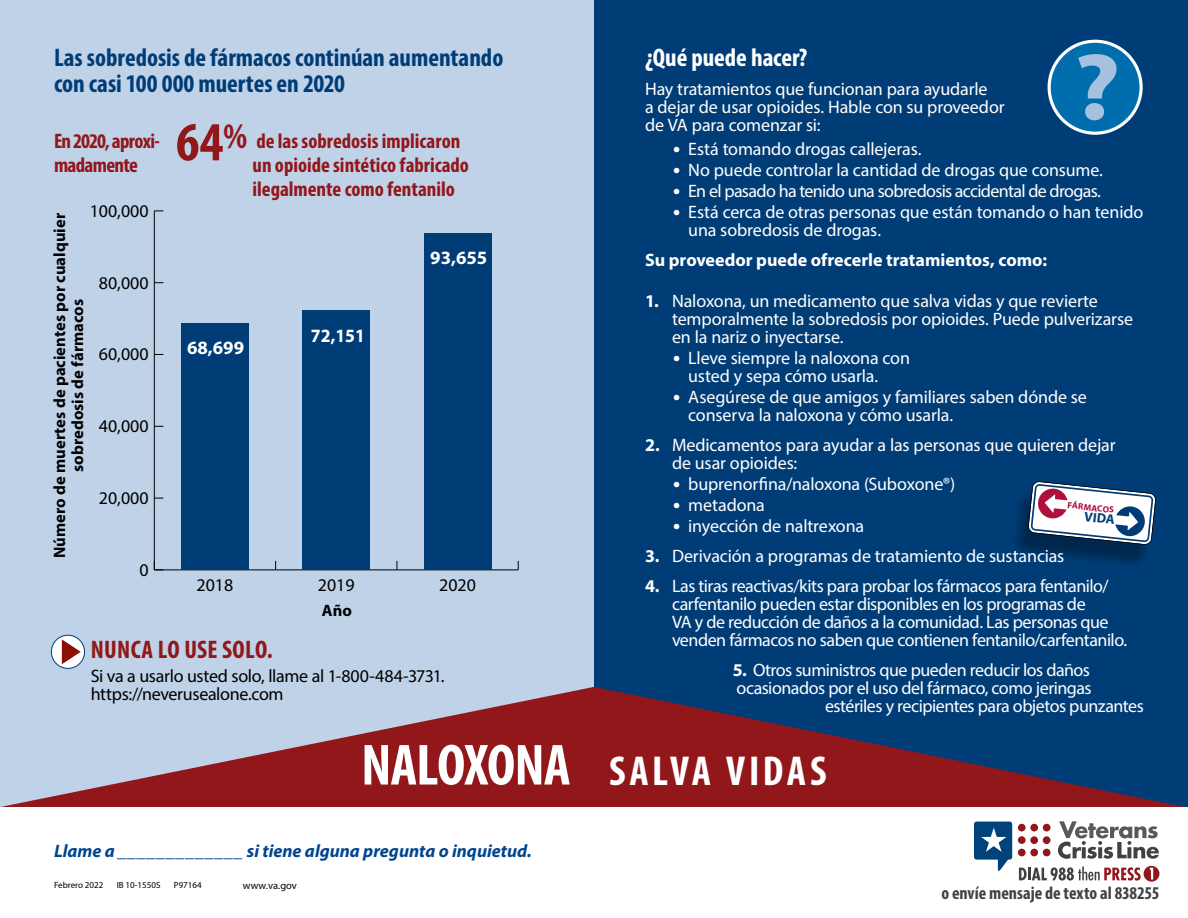
<style>
.page{position:relative;width:1188px;height:918px;background:#fff}
.page>*{position:absolute;margin:0;border:0;box-sizing:border-box;transform-origin:0 0}
.t1{font:700 condensed 42px "Myriad Pro";letter-spacing:.085em;color:#fff}
.t2{font:700 condensed 25.5px/25.5px "Myriad Pro";color:#003d77}
.t3{font:700 condensed 25.5px "Myriad Pro";letter-spacing:.01em;color:#92171a}
.t4{font:700 condensed 25.5px "Myriad Pro";color:#fff}
.t5{font:700 condensed 21px/24px "Myriad Pro";color:#92171a}
.t6{font:700 condensed 21px/24px "Myriad Pro";letter-spacing:-.03em;color:#92171a}
.t7{font:700 18.75px "Myriad Pro";color:#fff}
.t8{font:700 18.75px "Myriad Pro";color:#fff;scale:.94 1}
.t9{font:18px/18px "Myriad Pro";letter-spacing:-.01em;color:#fff}
.t10{font:18px/18px "Myriad Pro";letter-spacing:-.015em;color:#000}
.t11{font:18px "Myriad Pro";letter-spacing:-.03em;color:#fff}
.t12{font:18px "Myriad Pro";letter-spacing:-.04em;color:#fff}
.t13{font:italic 700 18px "Myriad Pro";color:#004590}
.t14{font:700 18px "Myriad Pro";color:#fff}
.t15{font:700 condensed 18px "Myriad Pro";color:#414042}
.t16{font:700 16.5px/18px "Myriad Pro";color:#000;text-align:center}
.t17{font:700 13.5px "Myriad Pro";color:#003d77}
.t18{font:10.5px "Myriad Pro";color:#000}
.t19{font:9px "Myriad Pro";color:#000}
.t20{font:700 9px "Myriad Pro";color:#af103b}
.s1{font-weight:700;font-size:21px}
.s2{font-weight:700}
.s3{font-size:55.5px}
.s4{font-size:36px}
.s5{font-size:58.5px}
</style>
<div class="page">
<div style="left:0;top:0;width:594px;height:811px;background:#c0d2e8"></div>
<div style="left:594px;top:0;width:594px;height:811px;background:#003d77"></div>
<svg style="left:0;top:687px;width:594px;height:121px"></svg>
<svg style="left:594px;top:687px;width:594px;height:121px"></svg>
<hr style="left:154px;top:569px;width:364px;height:1px;background:#000">
<hr style="left:154px;top:211px;width:1px;height:359px;background:#000">
<div style="left:181px;top:323px;width:68px;height:247px;background:#003d77"></div>
<div style="left:302px;top:311px;width:68px;height:259px;background:#003d77"></div>
<div style="left:424px;top:234px;width:68px;height:336px;background:#003d77"></div>
<svg style="left:51px;top:635px;width:34px;height:33px"></svg>
<div style="left:51px;top:635px;width:34px;height:34px;border:1px solid #003d77;border-radius:50%"></div>
<svg style="left:62px;top:639px;width:19px;height:25px"></svg>
<div style="left:1049px;top:41px;width:92px;height:92px;background:#006dad;border-radius:50%"></div>
<div style="left:1048px;top:40px;width:95px;height:95px;border:3px solid #fff;border-radius:50%"></div>
<svg style="left:1078px;top:54px;width:39px;height:66px"></svg>
<div style="left:1011px;top:490px;width:144px;height:79px;background:#000;opacity:.35"></div>
<svg style="left:1028px;top:481px;width:128px;height:64px"></svg>
<div style="left:0;top:808px;width:1188px;height:110px;background:#fff"></div>
<div style="left:1018px;top:824px;width:8px;height:7px;background:#92171a;border-radius:50%"></div>
<div style="left:1018px;top:836px;width:8px;height:8px;background:#92171a;border-radius:50%"></div>
<div style="left:1018px;top:849px;width:8px;height:7px;background:#92171a;border-radius:50%"></div>
<div style="left:1030px;top:824px;width:8px;height:7px;background:#92171a;border-radius:50%"></div>
<div style="left:1043px;top:824px;width:7px;height:7px;background:#92171a;border-radius:50%"></div>
<div style="left:1030px;top:836px;width:8px;height:8px;background:#92171a;border-radius:50%"></div>
<div style="left:1043px;top:836px;width:7px;height:8px;background:#92171a;border-radius:50%"></div>
<div style="left:1030px;top:849px;width:8px;height:7px;background:#92171a;border-radius:50%"></div>
<div style="left:1043px;top:849px;width:7px;height:7px;background:#92171a;border-radius:50%"></div>
<svg style="left:974px;top:822px;width:38px;height:49px"></svg>
<svg style="left:1058px;top:821px;width:101px;height:38px"></svg>
<svg style="left:1019px;top:866px;width:140px;height:16px"></svg>
<h2 class="t2" style="left:54px;top:45px;width:451px">Las sobredosis de fármacos continúan aumentando con casi 100 000 muertes en 2020</h2>
<h2 class="t4" style="left:645px;top:42px;width:164px">¿Qué puede hacer?</h2>
<p class="t9" style="left:645px;top:80px;width:361px">Hay tratamientos que funcionan para ayudarle<br>a dejar de usar opioides. Hable con su proveedor de VA para comenzar si:</p>
<p class="t9" style="left:673px;top:139px;width:250px"><span class="s1">•</span> Está tomando drogas callejeras.</p>
<p class="t9" style="left:673px;top:160px;width:431px"><span class="s1">•</span> No puede controlar la cantidad de drogas que consume.</p>
<p class="t12" style="left:673px;top:179px;width:429px"><span class="s1">•</span> En el pasado ha tenido una sobredosis accidental de drogas.</p>
<p class="t9" style="left:688px;top:202px;width:457px;text-indent:-15px"><span class="s1">•</span> Está cerca de otras personas que están tomando o han tenido una sobredosis de drogas.</p>
<p class="t14" style="left:645px;top:248px;width:403px">Su proveedor puede ofrecerle tratamientos, como:</p>
<p class="t9" style="left:672px;top:292px;width:463px;text-indent:-27px"><span class="s2">1.</span> Naloxona, un medicamento que salva vidas y que revierte temporalmente la sobredosis por opioides. Puede pulverizarse en la nariz o inyectarse.</p>
<p class="t9" style="left:688px;top:349px;width:223px;text-indent:-15px"><span class="s1">•</span> Lleve siempre la naloxona con usted y sepa cómo usarla.</p>
<p class="t9" style="left:688px;top:388px;width:400px;text-indent:-15px"><span class="s1">•</span> Asegúrese de que amigos y familiares saben dónde se conserva la naloxona y cómo usarla.</p>
<p class="t9" style="left:672px;top:436px;width:445px;text-indent:-27px"><span class="s2">2.</span> Medicamentos para ayudar a las personas que quieren dejar de usar opioides:</p>
<p class="t9" style="left:673px;top:475px;width:283px"><span class="s1">•</span> buprenorfina/naloxona (Suboxone®)</p>
<p class="t9" style="left:673px;top:496px;width:93px"><span class="s1">•</span> metadona</p>
<p class="t9" style="left:673px;top:517px;width:192px"><span class="s1">•</span> inyección de naltrexona</p>
<p class="t6" style="left:54px;top:129px;width:107px">En 2020, aproxi&shy;madamente</p>
<p class="t5" style="left:253px;top:129px;width:218px;text-indent:-77px"><span class="s3">64</span><span class="s4">%</span> de las sobredosis implicaron un opioide sintético fabricado ilegalmente como fentanilo</p>
<p class="t10" style="left:90px;top:202px;width:60px">100,000</p>
<p class="t16" style="left:50px;top:558px;width:346px;rotate:-90deg">Número de muertes de pacientes por cualquier sobredosis de fármacos</p>
<p class="t7" style="left:430px;top:245px;width:59px">93,655</p>
<p class="t10" style="left:99px;top:273px;width:51px">80,000</p>
<p class="t8" style="left:311px;top:323px;width:59px">72,151</p>
<p class="t7" style="left:187px;top:336px;width:59px">68,699</p>
<p class="t10" style="left:99px;top:345px;width:51px">60,000</p>
<p class="t10" style="left:99px;top:417px;width:51px">40,000</p>
<p class="t10" style="left:99px;top:489px;width:51px">20,000</p>
<p class="t20" style="left:1068px;top:499px;width:48px;rotate:6deg">FÁRMACOS</p>
<p class="t17" style="left:1085px;top:508px;width:32px;rotate:6deg">VIDA</p>
<p class="t9" style="left:645px;top:547px;width:421px"><span class="s2">3.</span> Derivación a programas de tratamiento de sustancias</p>
<p class="t9" style="left:672px;top:577px;width:457px;text-indent:-27px"><span class="s2">4.</span> Las tiras reactivas/kits para probar los fármacos para fentanilo/ carfentanilo pueden estar disponibles en los programas de<br>VA y de reducción de daños a la comunidad. Las personas que venden fármacos no saben que contienen fentanilo/carfentanilo.</p>
<p class="t11" style="left:733px;top:659px;width:359px"><span class="s2">5.</span> Otros suministros que pueden reducir los daños</p>
<p class="t9" style="left:737px;top:679px;width:357px">ocasionados por el uso del fármaco, como jeringas</p>
<p class="t11" style="left:825px;top:695px;width:320px">estériles y recipientes para objetos punzantes</p>
<h1 class="t1" style="left:361px;top:744px;width:467px"><span class="s5">NALOXONA</span> SALVA VIDAS</h1>
<p class="t10" style="left:139px;top:561px;width:11px">0</p>
<p class="t10" style="left:197px;top:576px;width:38px">2018</p>
<p class="t10" style="left:318px;top:576px;width:38px">2019</p>
<p class="t10" style="left:439px;top:576px;width:38px">2020</p>
<p class="t16" style="left:322px;top:600px;width:31px">Año</p>
<h2 class="t3" style="left:91px;top:634px;width:183px">NUNCA LO USE SOLO.</h2>
<p class="t10" style="left:91px;top:666px;width:355px">Si va a usarlo usted solo, llame al 1-800-484-3731. https://neverusealone.com</p>
<p class="t13" style="left:54px;top:839px;width:479px">Llame a _____________ si tiene alguna pregunta o inquietud.</p>
<p class="t19" style="left:54px;top:880px;width:51px">Febrero 2022</p>
<p class="t19" style="left:117px;top:880px;width:45px">IB 10-1550S</p>
<p class="t19" style="left:174px;top:880px;width:29px">P97164</p>
<p class="t18" style="left:243px;top:879px;width:56px">www.va.gov</p>
<p class="t15" style="left:941px;top:882px;width:219px">o envíe mensaje de texto al 838255</p>
</div>
